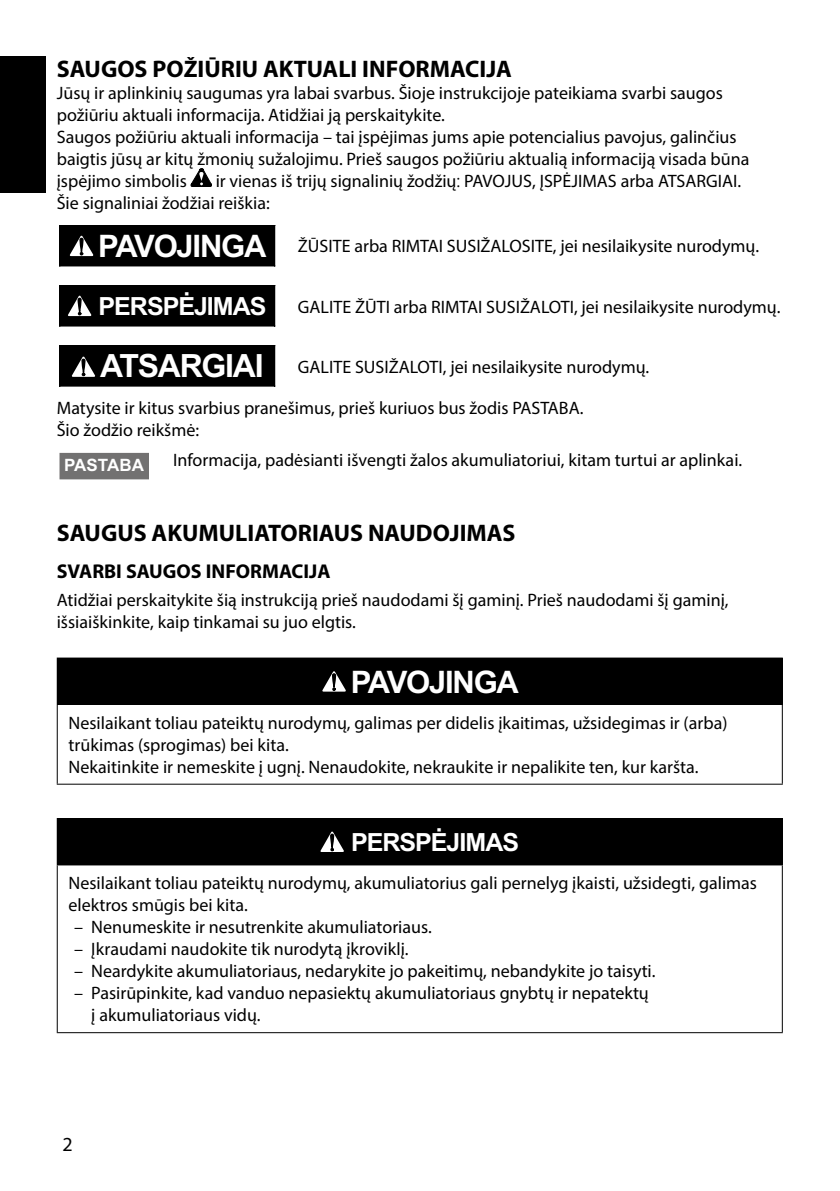
<style>
.page{position:relative;width:840px;height:1191px;background:#fff}
.page>*{position:absolute;margin:0;border:0;box-sizing:border-box;transform-origin:0 0}
.t1{font:700 31px "Arial";letter-spacing:-.04em;color:#fff}
.t2{font:700 25px "Arial";letter-spacing:-.04em;color:#fff}
.t3{font:700 24px "Myriad Pro";color:#000}
.t4{font:700 20px "Myriad Pro";color:#000}
.t5{font:20px "Myriad Pro";color:#000}
.t6{font:18px/22px "Myriad Pro";color:#000}
.t7{font:700 17px "Arial";color:#fff}
.s1{font-family:"Koz Min Pr 6 N"}
.s2{font-family:"Arial";font-weight:700;font-size:31px;color:#fff}
.s3{font-family:"Arial";font-weight:700;font-size:32px;color:#fff}
</style>
<div class="page">
<div style="left:0;top:57px;width:45px;height:136px;background:#000"></div>
<svg style="left:190px;top:168px;width:22px;height:19px"></svg>
<div style="left:60px;top:225px;width:214px;height:41px;background:#000"></div>
<hr style="left:274px;top:225px;width:1px;height:41px;background:#000">
<hr style="left:60px;top:266px;width:214px;height:1px;background:#000">
<hr style="left:59px;top:225px;width:1px;height:41px;background:#000">
<svg style="left:69px;top:235px;width:24px;height:21px"></svg>
<div style="left:60px;top:285px;width:214px;height:41px;background:#000"></div>
<hr style="left:274px;top:285px;width:1px;height:41px;background:#000">
<hr style="left:60px;top:326px;width:214px;height:1px;background:#000">
<hr style="left:59px;top:285px;width:1px;height:41px;background:#000">
<svg style="left:68px;top:295px;width:23px;height:21px"></svg>
<div style="left:60px;top:346px;width:214px;height:40px;background:#000"></div>
<hr style="left:60px;top:345px;width:214px;height:1px;background:#000">
<hr style="left:274px;top:346px;width:1px;height:40px;background:#000">
<hr style="left:60px;top:386px;width:214px;height:1px;background:#000">
<hr style="left:59px;top:346px;width:1px;height:40px;background:#000">
<svg style="left:71px;top:356px;width:24px;height:21px"></svg>
<div style="left:60px;top:453px;width:88px;height:26px;background:#727171"></div>
<div style="left:57px;top:658px;width:724px;height:46px;background:#000"></div>
<hr style="left:57px;top:705px;width:1px;height:78px;background:#000">
<hr style="left:781px;top:705px;width:1px;height:78px;background:#000">
<hr style="left:57px;top:783px;width:725px;height:1px;background:#000">
<hr style="left:57px;top:657px;width:725px;height:1px;background:#000">
<hr style="left:781px;top:658px;width:1px;height:46px;background:#000">
<hr style="left:57px;top:704px;width:725px;height:1px;background:#000">
<svg style="left:322px;top:671px;width:24px;height:20px"></svg>
<div style="left:57px;top:818px;width:724px;height:47px;background:#000"></div>
<hr style="left:57px;top:865px;width:1px;height:167px;background:#000">
<hr style="left:781px;top:865px;width:1px;height:167px;background:#000">
<hr style="left:57px;top:1032px;width:725px;height:1px;background:#000">
<hr style="left:57px;top:818px;width:725px;height:1px;background:#000">
<hr style="left:781px;top:819px;width:1px;height:45px;background:#000">
<hr style="left:57px;top:864px;width:725px;height:1px;background:#000">
<svg style="left:320px;top:831px;width:24px;height:21px"></svg>
<h3 class="t3" style="left:57px;top:53px;width:456px">SAUGOS POŽIŪRIU AKTUALI INFORMACIJA</h3>
<p class="t6" style="left:57px;top:81px;width:693px">Jūsų ir aplinkinių saugumas yra labai svarbus. Šioje instrukcijoje pateikiama svarbi saugos požiūriu aktuali informacija. Atidžiai ją perskaitykite.<br>Saugos požiūriu aktuali informacija – tai įspėjimas jums apie potencialius pavojus, galinčius baigtis jūsų ar kitų žmonių sužalojimu. Prieš saugos požiūriu aktualią informaciją visada būna įspėjimo simbolis</p>
<p class="t6" style="left:57px;top:169px;width:685px;text-indent:159px">ir vienas iš trijų signalinių žodžių<span class="s1">:</span> PAVOJUS, ĮSPĖJIMAS arba ATSARGIAI.<br>Šie signaliniai žodžiai reiškia:</p>
<p class="t6" style="left:98px;top:235px;width:662px"><span class="s2">PAVOJINGA</span> ŽŪSITE arba RIMTAI SUSIŽALOSITE, jei nesilaikysite nurodymų.</p>
<h2 class="t2" style="left:98px;top:288px;width:169px">PERSPĖJIMAS</h2>
<p class="t6" style="left:298px;top:295px;width:483px">GALITE ŽŪTI arba RIMTAI SUSIŽALOTI, jei nesilaikysite nurodymų.</p>
<p class="t6" style="left:100px;top:355px;width:550px"><span class="s3">ATSARGIAI</span> GALITE SUSIŽALOTI, jei nesilaikysite nurodymų.</p>
<p class="t6" style="left:57px;top:397px;width:528px">Matysite ir kitus svarbius pranešimus, prieš kuriuos bus žodis PASTABA.<br>Šio žodžio reikšmė:</p>
<p class="t7" style="left:64px;top:453px;width:81px">PASTABA</p>
<p class="t6" style="left:173px;top:449px;width:570px">Informacija, padėsianti išvengti žalos akumuliatoriui, kitam turtui ar aplinkai.</p>
<h3 class="t3" style="left:57px;top:517px;width:460px">SAUGUS AKUMULIATORIAUS NAUDOJIMAS</h3>
<p class="t4" style="left:57px;top:558px;width:275px">SVARBI SAUGOS INFORMACIJA</p>
<p class="t6" style="left:57px;top:588px;width:673px">Atidžiai perskaitykite šią instrukciją prieš naudodami šį gaminį. Prieš naudodami šį gaminį, išsiaiškinkite, kaip tinkamai su juo elgtis.</p>
<h1 class="t1" style="left:350px;top:660px;width:170px">PAVOJINGA</h1>
<p class="t6" style="left:69px;top:711px;width:660px">Nesilaikant toliau pateiktų nurodymų, galimas per didelis įkaitimas, užsidegimas ir (arba) trūkimas (sprogimas) bei kita.<br>Nekaitinkite ir nemeskite į ugnį. Nenaudokite, nekraukite ir nepalikite ten, kur karšta.</p>
<h2 class="t2" style="left:351px;top:824px;width:169px">PERSPĖJIMAS</h2>
<p class="t6" style="left:69px;top:872px;width:689px">Nesilaikant toliau pateiktų nurodymų, akumuliatorius gali pernelyg įkaisti, užsidegti, galimas elektros smūgis bei kita.</p>
<p class="t6" style="left:74px;top:916px;width:359px">– Nenumeskite ir nesutrenkite akumuliatoriaus.</p>
<p class="t6" style="left:74px;top:938px;width:335px">– Įkraudami naudokite tik nurodytą įkroviklį.</p>
<p class="t6" style="left:74px;top:960px;width:582px">– Neardykite akumuliatoriaus, nedarykite jo pakeitimų, nebandykite jo taisyti.</p>
<p class="t6" style="left:91px;top:982px;width:558px;text-indent:-17px">– Pasirūpinkite, kad vanduo nepasiektų akumuliatoriaus gnybtų ir nepatektų į akumuliatoriaus vidų.</p>
<p class="t5" style="left:62px;top:1132px;width:12px">2</p>
</div>
